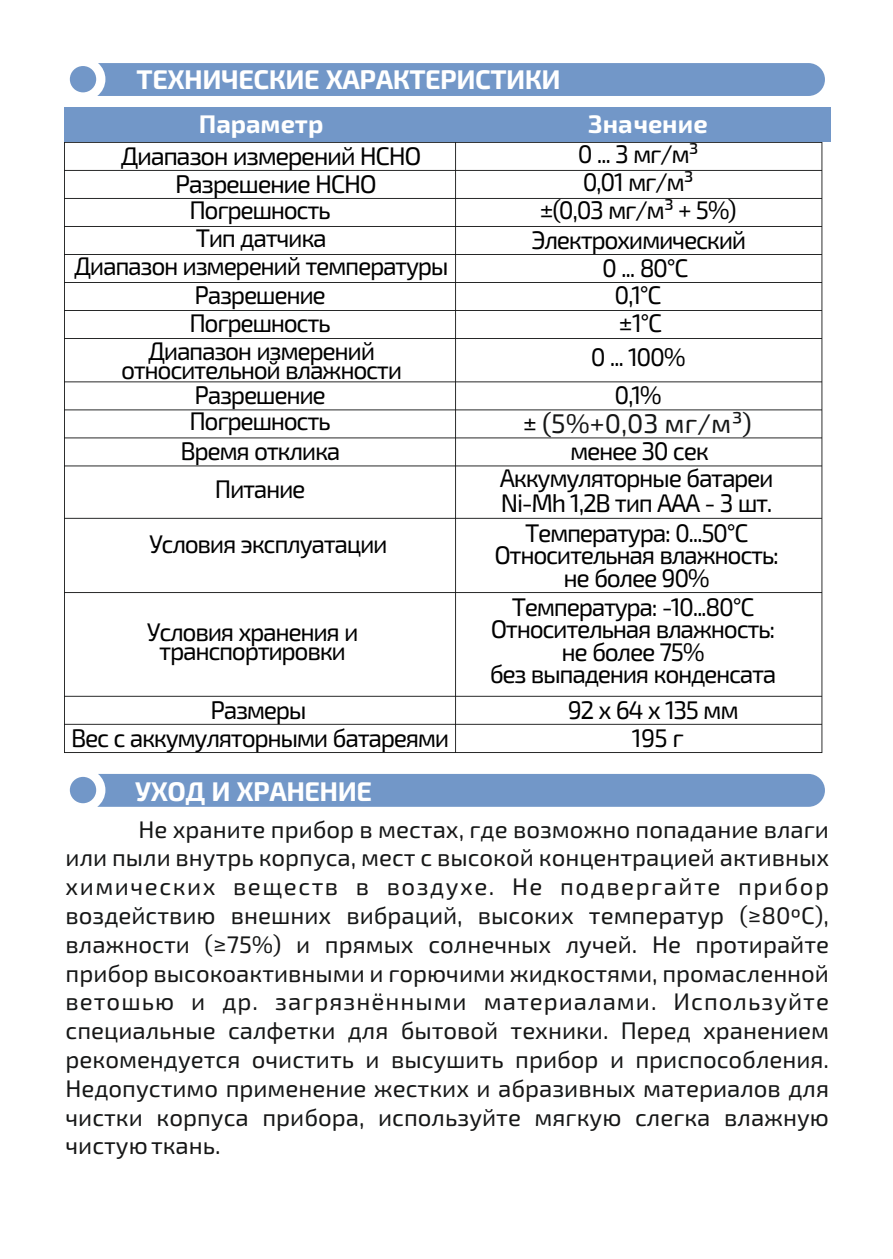
<style>
.page{position:relative;width:893px;height:1259px;background:#fff}
.page>*{position:absolute;margin:0;border:0;box-sizing:border-box;transform-origin:0 0}
.t1{font:700 30px "Exo 2.0";letter-spacing:-.02em;color:#fff}
.t2{font:700 27px "Exo 2.0";letter-spacing:-.02em;color:#fff}
.t3{font:27px "Exo 2.0";color:#151616}
.t4{font:25.5px/22.5px "Exo 2.0";letter-spacing:-.055em;color:#000;text-align:center}
.t5{font:700 25.5px "Exo 2.0";color:#fff}
.t6{font:24px/28.8px "Exo 2.0";color:#151616;text-align:justify}
.s1{font-size:25.5px;color:#000}
</style>
<div class="page">
<div style="left:70px;top:774px;width:755px;height:33px;background:#7297c8"></div>
<svg style="left:64px;top:142px;width:758px;height:611px"></svg>
<div style="left:70px;top:63px;width:755px;height:33px;background:#7297c8"></div>
<div style="left:64px;top:107px;width:767px;height:35px;background:#7297c8"></div>
<p class="t2" style="left:137px;top:70px;width:426px">ТЕХНИЧЕСКИЕ ХАРАКТЕРИСТИКИ</p>
<p class="t5" style="left:199px;top:115px;width:126px">Параметр</p>
<p class="t5" style="left:588px;top:115px;width:121px">Значение</p>
<p class="t1" style="left:137px;top:75px;width:473px">ТЕХНИЧЕСКИЕ ХАРАКТЕРИСТИКИ</p>
<p class="t4" style="left:578px;top:143px;width:123px;line-height:27.9px;text-align:left">0 ... 3 мг/м³<br>0,01 мг/м³</p>
<p class="t4" style="left:121px;top:145px;width:302px;line-height:28.2px">Диапазон измерений НСНО<br>Разрешение НСНО</p>
<p class="t4" style="left:189px;top:202px;width:143px">Погрешность</p>
<p class="t4" style="left:539px;top:202px;width:199px">±(0,03 мг/м³ + 5%)</p>
<p class="t4" style="left:196px;top:230px;width:132px">Тип датчика</p>
<p class="t4" style="left:531px;top:231px;width:216px">Электрохимический</p>
<p class="t4" style="left:74px;top:255px;width:376px;line-height:28.8px">Диапазон измерений температуры<br>Разрешение</p>
<p class="t4" style="left:602px;top:259px;width:88px">0 ... 80°C</p>
<p class="t4" style="left:615px;top:286px;width:48px">0,1°C</p>
<p class="t4" style="left:189px;top:314px;width:143px">Погрешность</p>
<p class="t4" style="left:618px;top:314px;width:45px">±1°C</p>
<p class="t4" style="left:121px;top:344px;width:282px;line-height:19.2px">Диапазон измерений относительной влажности</p>
<p class="t4" style="left:591px;top:349px;width:96px">0 ... 100%</p>
<p class="t4" style="left:195px;top:386px;width:133px">Разрешение</p>
<p class="t4" style="left:615px;top:387px;width:49px">0,1%</p>
<p class="t4" style="left:189px;top:412px;width:143px">Погрешность</p>
<p class="t3" style="left:523px;top:413px;width:230px"><span class="s1">±</span> (5%+0,03 мг/м³)</p>
<p class="t4" style="left:181px;top:442px;width:162px">Время отклика</p>
<p class="t4" style="left:570px;top:442px;width:140px">менее 30 сек</p>
<p class="t4" style="left:149px;top:464px;width:240px;line-height:54.6px;text-align:left;text-indent:66px">Питание<br>Условия эксплуатации</p>
<p class="t4" style="left:500px;top:468px;width:275px;line-height:25.2px;text-align:left">Аккумуляторные батареи<br>Ni-Mh 1,2В тип ААА - 3 шт.</p>
<p class="t4" style="left:494px;top:524px;width:286px">Температура: 0...50°С<br>Относительная влажность: не более 90%</p>
<p class="t4" style="left:490px;top:598px;width:288px">Температура: -10...80°С<br>Относительная влажность: не более 75%<br>без выпадения конденсата</p>
<p class="t4" style="left:147px;top:625px;width:213px;line-height:19.2px">Условия хранения и транспортировки</p>
<p class="t4" style="left:211px;top:701px;width:98px">Размеры</p>
<p class="t4" style="left:568px;top:701px;width:173px">92 х 64 х 135 мм</p>
<p class="t4" style="left:71px;top:729px;width:379px">Вес с аккумуляторными батареями</p>
<p class="t4" style="left:632px;top:729px;width:54px">195 г</p>
<p class="t2" style="left:135px;top:781px;width:238px">УХОД И ХРАНЕНИЕ</p>
<p class="t6" style="left:66px;top:817px;width:765px;text-indent:73px">Не храните прибор в местах, где возможно попадание влаги или пыли внутрь корпуса, мест с высокой концентрацией активных химических веществ в воздухе. Не подвергайте прибор воздействию внешних вибраций, высоких температур (≥80ºС), влажности (≥75%) и прямых солнечных лучей. Не протирайте прибор высокоактивными и горючими жидкостями, промасленной ветошью и др. загрязнёнными материалами. Используйте специальные салфетки для бытовой техники. Перед хранением рекомендуется очистить и высушить прибор и приспособления.<br>Недопустимо применение жестких и абразивных материалов для чистки корпуса прибора, используйте мягкую слегка влажную чистую ткань.</p>
</div>
